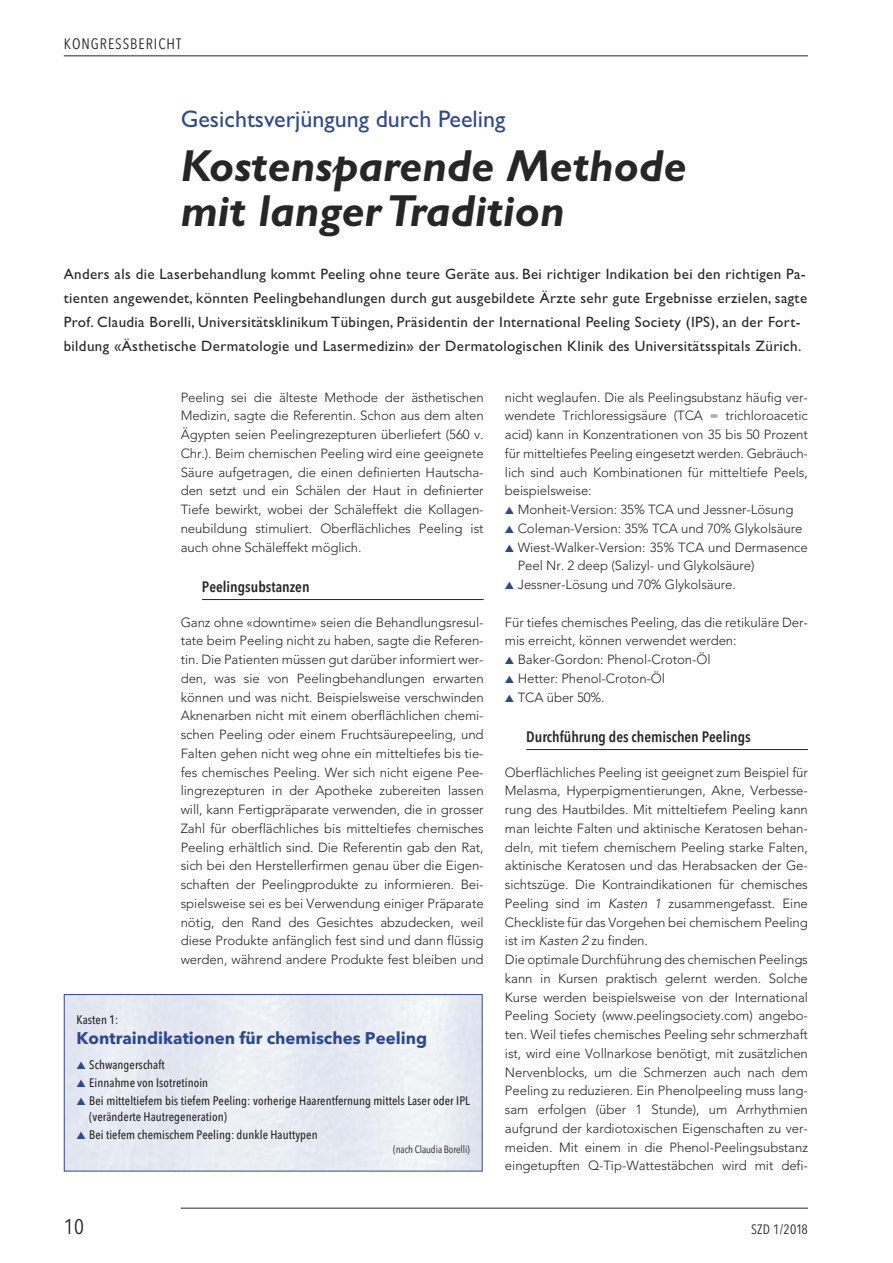
<style>
.page{position:relative;width:893px;height:1263px;background:#fff}
.page>*{position:absolute;margin:0;border:0;box-sizing:border-box;transform-origin:0 0}
.t1{font:italic 700 45px/45px "Gill Sans";color:#272627}
.t2{font:24px "Gill Sans";color:#2c4993}
.t3{font:21px "Avenir Next Condensed";color:#272627}
.t4{font:700 16.8px "Avenir Next";color:#2c4993}
.t5{font:15px/24px "Gill Sans";letter-spacing:.025em;color:#272627}
.t6{font:600 15px "Avenir Next Condensed";color:#272627}
.t7{font:15px "Avenir Next Condensed";letter-spacing:.065em;color:#272627}
.t8{font:13.5px "Avenir Next Condensed";letter-spacing:.02em;color:#272627}
.t9{font:300 13.2px/18.8px "Avenir";letter-spacing:-.005em;color:#272627;text-align:justify}
.t10{font:500 12.3px/16.5px "Avenir Next Condensed";letter-spacing:.005em;color:#272627}
.t11{font:10.5px "Avenir Next Condensed";letter-spacing:-.01em;color:#272627}
.s1{color:#2c4993}
.s2{font-style:italic}
</style>
<div class="page">
<hr style="left:202px;top:599px;width:282px;height:1px;background:#272627">
<hr style="left:526px;top:749px;width:282px;height:1px;background:#272627">
<hr style="left:181px;top:1208px;width:627px;height:1px;background:#272627">
<hr style="left:64px;top:55px;width:744px;height:1px;background:#272627">
<div style="left:64px;top:994px;width:419px;height:177px;border:1px solid #2c4993"></div>
<p class="t7" style="left:64px;top:35px;width:119px">KONGRESSBERICHT</p>
<h2 class="t2" style="left:181px;top:105px;width:326px">Gesichtsverjüngung durch Peeling</h2>
<h1 class="t1" style="left:181px;top:143px;width:507px">Kostensparende Methode mit langerTradition</h1>
<p class="t5" style="left:64px;top:262px;width:745px">Anders als die Laserbehandlung kommt Peeling ohne teure Geräte aus. Bei richtiger Indikation bei den richtigen Pa&shy;tienten angewendet, könnten Peelingbehandlungen durch gut ausgebildete Ärzte sehr gute Ergebnisse erzielen, sagte Prof. Claudia Borelli, Universitätsklinikum Tübingen, Präsidentin der International Peeling Society (IPS), an der Fort&shy;bildung «Ästhetische Dermatologie und Lasermedizin» der Dermatologischen Klinik des Universitätsspitals Zürich.</p>
<p class="t9" style="left:181px;top:388px;width:304px">Peeling sei die älteste Methode der ästhetischen Medizin, sagte die Referentin. Schon aus dem alten Ägypten seien Peelingrezepturen überliefert (560 v.<br>Chr.). Beim chemischen Peeling wird eine geeignete Säure aufgetragen, die einen definierten Hautscha&shy;den setzt und ein Schälen der Haut in definierter Tiefe bewirkt, wobei der Schäleffekt die Kollagen&shy;neubildung stimuliert. Oberflächliches Peeling ist auch ohne Schäleffekt möglich.</p>
<p class="t6" style="left:202px;top:578px;width:109px">Peelingsubstanzen</p>
<p class="t9" style="left:181px;top:613px;width:304px">Ganz ohne «downtime» seien die Behandlungsresul&shy;tate beim Peeling nicht zu haben, sagte die Referen&shy;tin. Die Patienten müssen gut darüber informiert wer&shy;den, was sie von Peelingbehandlungen erwarten können und was nicht. Beispielsweise verschwinden Aknenarben nicht mit einem oberflächlichen chemi&shy;schen Peeling oder einem Fruchtsäurepeeling, und Falten gehen nicht weg ohne ein mitteltiefes bis tie&shy;fes chemisches Peeling. Wer sich nicht eigene Pee&shy;lingrezepturen in der Apotheke zubereiten lassen will, kann Fertigpräparate verwenden, die in grosser Zahl für oberflächliches bis mitteltiefes chemisches Peeling erhältlich sind. Die Referentin gab den Rat, sich bei den Herstellerfirmen genau über die Eigen&shy;schaften der Peelingprodukte zu informieren. Bei&shy;spielsweise sei es bei Verwendung einiger Präparate nötig, den Rand des Gesichtes abzudecken, weil diese Produkte anfänglich fest sind und dann flüssig werden, während andere Produkte fest bleiben und</p>
<p class="t10" style="left:77px;top:1011px;width:43px">Kasten 1:</p>
<p class="t4" style="left:77px;top:1028px;width:352px">Kontraindikationen für chemisches Peeling</p>
<p class="t10" style="left:77px;top:1057px;width:90px"><span class="s1">▲</span> Schwangerschaft</p>
<p class="t10" style="left:77px;top:1074px;width:133px"><span class="s1">▲</span> Einnahme von Isotretinoin</p>
<p class="t10" style="left:89px;top:1092px;width:382px;text-indent:-13px"><span class="s1">▲</span> Bei mitteltiefem bis tiefem Peeling: vorherige Haarentfernung mittels Laser oder IPL (veränderte Hautregeneration)</p>
<p class="t10" style="left:77px;top:1126px;width:243px"><span class="s1">▲</span> Bei tiefem chemischem Peeling: dunkle Hauttypen</p>
<p class="t11" style="left:393px;top:1143px;width:78px">(nach Claudia Borelli)</p>
<p class="t9" style="left:505px;top:388px;width:304px">nicht weglaufen. Die als Peelingsubstanz häufig ver&shy;wendete Trichloressigsäure (TCA = trichloroacetic acid) kann in Konzentrationen von 35 bis 50 Prozent für mitteltiefes Peeling eingesetzt werden. Gebräuch&shy;lich sind auch Kombinationen für mitteltiefe Peels, beispielsweise:</p>
<p class="t9" style="left:505px;top:500px;width:290px"><span class="s1">▲</span> Monheit-Version: 35% TCA und Jessner-Lösung</p>
<p class="t9" style="left:505px;top:519px;width:299px"><span class="s1">▲</span> Coleman-Version: 35% TCA und 70% Glykolsäure</p>
<p class="t9" style="left:518px;top:538px;width:292px;text-indent:-13px"><span class="s1">▲</span> Wiest-Walker-Version: 35% TCA und Dermasence<br>Peel Nr. 2 deep (Salizyl- und Glykolsäure)</p>
<p class="t9" style="left:505px;top:575px;width:233px"><span class="s1">▲</span> Jessner-Lösung und 70% Glykolsäure.</p>
<p class="t9" style="left:505px;top:613px;width:304px">Für tiefes chemisches Peeling, das die retikuläre Der&shy;mis erreicht, können verwendet werden:</p>
<p class="t9" style="left:505px;top:650px;width:207px"><span class="s1">▲</span> Baker-Gordon: Phenol-Croton-Öl</p>
<p class="t9" style="left:505px;top:669px;width:162px"><span class="s1">▲</span> Hetter: Phenol-Croton-Öl</p>
<p class="t9" style="left:505px;top:688px;width:101px"><span class="s1">▲</span> TCA über 50%.</p>
<p class="t6" style="left:526px;top:728px;width:226px">Durchführung des chemischen Peelings</p>
<p class="t9" style="left:505px;top:763px;width:304px;text-align:left">Oberflächliches Peeling ist geeignet zum Beispiel für Melasma, Hyperpigmentierungen, Akne, Verbesse&shy;rung des Hautbildes. Mit mitteltiefem Peeling kann man leichte Falten und aktinische Keratosen behan&shy;deln, mit tiefem chemischem Peeling starke Falten, aktinische Keratosen und das Herabsacken der Ge&shy;sichtszüge. Die Kontraindikationen für chemisches Peeling sind im <span class="s2">Kasten 1</span> zusammengefasst. Eine Checkliste für das Vorgehen bei chemischem Peeling ist im <span class="s2">Kasten 2</span> zu finden.<br>Die optimale Durchführung des chemischen Peelings kann in Kursen praktisch gelernt werden. Solche Kurse werden beispielsweise von der International Peeling Society (www.peelingsociety.com) angebo&shy;ten. Weil tiefes chemisches Peeling sehr schmerzhaft ist, wird eine Vollnarkose benötigt, mit zusätzlichen Nervenblocks, um die Schmerzen auch nach dem Peeling zu reduzieren. Ein Phenolpeeling muss lang&shy;sam erfolgen (über 1 Stunde), um Arrhythmien aufgrund der kardiotoxischen Eigenschaften zu ver&shy;meiden. Mit einem in die Phenol-Peelingsubstanz eingetupften Q-Tip-Wattestäbchen wird mit defi-</p>
<h3 class="t3" style="left:64px;top:1214px;width:22px">10</h3>
<p class="t8" style="left:751px;top:1221px;width:58px">SZD 1/2018</p>
</div>
